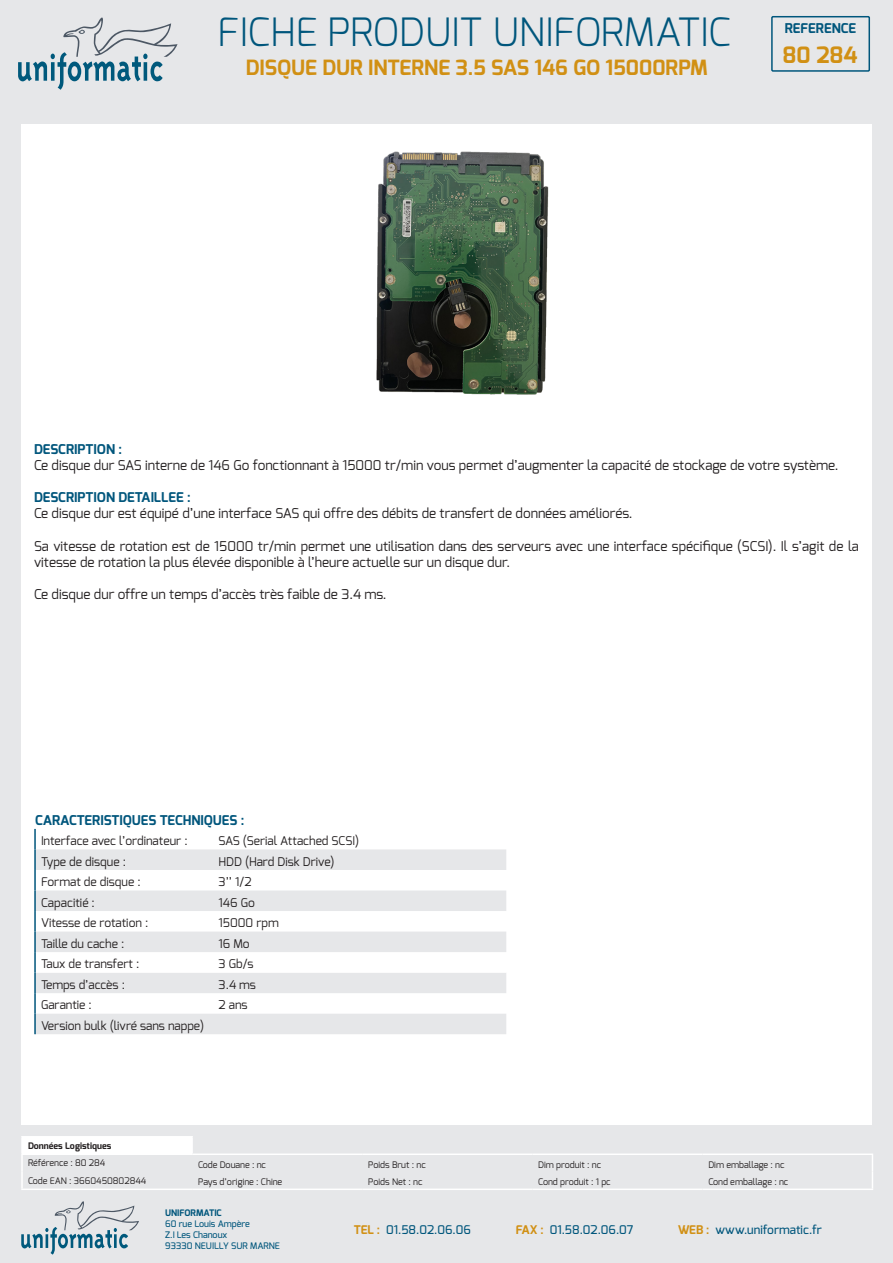
<style>
.page{position:relative;width:893px;height:1263px;background:#e6e7e9}
.page>*{position:absolute;margin:0;border:0;box-sizing:border-box;transform-origin:0 0}
.t1{font:300 39px "Exo";color:#00567c}
.t2{font:700 22.5px "Exo";color:#d19014}
.t3{font:700 21px "Exo";color:#d19014}
.t4{font:13.5px/16.2px "Exo";color:#231f20}
.t5{font:700 13.5px "Exo";color:#00567c}
.t6{font:12px "Exo";color:#231f20}
.t7{font:500 12px "Exo";color:#00567c}
.t8{font:9px "Exo";color:#231f20}
.t9{font:500 9px "Exo";color:#00567c}
.t10{font:700 9px "Exo";color:#231f20}
.t11{font:700 9px "Exo";color:#00567c}
.s1{font-weight:700;color:#d19014}
</style>
<div class="page">
<div style="left:21px;top:124px;width:851px;height:1001px;background:#fff"></div>
<svg style="left:21px;top:1201px;width:118px;height:53px"></svg>
<svg style="left:36px;top:849px;width:470px;height:185px;fill:#e6e7e9"></svg>
<svg style="left:36px;top:911px;width:470px;height:62px"></svg>
<hr style="left:34px;top:829px;width:2px;height:20px;background:#00567c">
<hr style="left:34px;top:849px;width:2px;height:21px;background:#00567c">
<hr style="left:34px;top:870px;width:2px;height:20px;background:#00567c">
<hr style="left:34px;top:890px;width:2px;height:21px;background:#00567c">
<hr style="left:34px;top:911px;width:2px;height:20px;background:#00567c">
<hr style="left:34px;top:931px;width:2px;height:21px;background:#00567c">
<hr style="left:34px;top:952px;width:2px;height:21px;background:#00567c">
<hr style="left:34px;top:973px;width:2px;height:20px;background:#00567c">
<hr style="left:34px;top:993px;width:2px;height:21px;background:#00567c">
<hr style="left:34px;top:1014px;width:2px;height:20px;background:#00567c">
<svg style="left:18px;top:17px;width:160px;height:73px"></svg>
<hr style="left:21px;top:1188px;width:171px;height:2px;background:#fff">
<hr style="left:192px;top:1188px;width:170px;height:2px;background:#fff">
<hr style="left:362px;top:1188px;width:170px;height:2px;background:#fff">
<hr style="left:532px;top:1188px;width:170px;height:2px;background:#fff">
<hr style="left:702px;top:1188px;width:171px;height:2px;background:#fff">
<hr style="left:21px;top:1136px;width:172px;height:1px;background:#fff">
<svg style="left:21px;top:1137px;width:852px;height:52px"></svg>
<hr style="left:21px;top:1153px;width:171px;height:2px;background:#fff">
<svg style="left:771px;top:16px;width:100px;height:56px"></svg>
<img style="left:376px;top:151px;width:173px;height:244px">
<p class="t1" style="left:217px;top:7px;width:515px">FICHE PRODUIT UNIFORMATIC</p>
<p class="t3" style="left:246px;top:54px;width:464px">DISQUE DUR INTERNE 3.5 SAS 146 GO 15000RPM</p>
<p class="t5" style="left:785px;top:20px;width:73px">REFERENCE</p>
<p class="t2" style="left:782px;top:40px;width:77px">80 284</p>
<p class="t5" style="left:34px;top:440px;width:90px">DESCRIPTION :</p>
<p class="t4" style="left:34px;top:457px;width:806px">Ce disque dur SAS interne de 146 Go fonctionnant à 15000 tr/min vous permet d’augmenter la capacité de stockage de votre système.</p>
<p class="t5" style="left:34px;top:489px;width:158px">DESCRIPTION DETAILLEE :</p>
<p class="t4" style="left:34px;top:505px;width:600px">Ce disque dur est équipé d’une interface SAS qui offre des débits de transfert de données améliorés.</p>
<p class="t4" style="left:34px;top:538px;width:826px">Sa vitesse de rotation est de 15000 tr/min permet une utilisation dans des serveurs avec une interface spécifique (SCSI). Il s’agit de la vitesse de rotation la plus élevée disponible à l’heure actuelle sur un disque dur.</p>
<p class="t4" style="left:34px;top:586px;width:354px">Ce disque dur offre un temps d’accès très faible de 3.4 ms.</p>
<p class="t5" style="left:35px;top:811px;width:211px">CARACTERISTIQUES TECHNIQUES :</p>
<p class="t6" style="left:41px;top:833px;width:148px">Interface avec l’ordinateur :</p>
<p class="t6" style="left:219px;top:833px;width:142px">SAS (Serial Attached SCSI)</p>
<p class="t6" style="left:41px;top:854px;width:86px">Type de disque :</p>
<p class="t6" style="left:219px;top:854px;width:118px">HDD (Hard Disk Drive)</p>
<p class="t6" style="left:41px;top:874px;width:101px">Format de disque :</p>
<p class="t6" style="left:219px;top:874px;width:34px">3’’ 1/2</p>
<p class="t6" style="left:41px;top:895px;width:55px">Capacitié :</p>
<p class="t6" style="left:219px;top:895px;width:38px">146 Go</p>
<p class="t6" style="left:41px;top:915px;width:109px">Vitesse de rotation :</p>
<p class="t6" style="left:219px;top:915px;width:62px">15000 rpm</p>
<p class="t6" style="left:41px;top:936px;width:85px">Taille du cache :</p>
<p class="t6" style="left:219px;top:936px;width:33px">16 Mo</p>
<p class="t6" style="left:41px;top:956px;width:100px">Taux de transfert :</p>
<p class="t6" style="left:219px;top:956px;width:37px">3 Gb/s</p>
<p class="t6" style="left:41px;top:977px;width:85px">Temps d’accès :</p>
<p class="t6" style="left:219px;top:977px;width:39px">3.4 ms</p>
<p class="t6" style="left:41px;top:997px;width:52px">Garantie :</p>
<p class="t6" style="left:219px;top:997px;width:30px">2 ans</p>
<p class="t6" style="left:41px;top:1018px;width:165px">Version bulk (livré sans nappe)</p>
<p class="t10" style="left:28px;top:1140px;width:85px">Données Logistiques</p>
<p class="t8" style="left:28px;top:1157px;width:79px">Référence : 80 284</p>
<p class="t8" style="left:198px;top:1158px;width:69px">Code Douane : nc</p>
<p class="t8" style="left:368px;top:1158px;width:59px">Poids Brut : nc</p>
<p class="t8" style="left:538px;top:1158px;width:64px">Dim produit : nc</p>
<p class="t8" style="left:708px;top:1158px;width:78px">Dim emballage : nc</p>
<p class="t8" style="left:28px;top:1175px;width:120px">Code EAN : 3660450802844</p>
<p class="t8" style="left:198px;top:1176px;width:86px">Pays d’origine : Chine</p>
<p class="t8" style="left:368px;top:1176px;width:56px">Poids Net : nc</p>
<p class="t8" style="left:538px;top:1176px;width:74px">Cond produit : 1 pc</p>
<p class="t8" style="left:708px;top:1176px;width:82px">Cond emballage : nc</p>
<p class="t7" style="left:354px;top:1222px;width:119px"><span class="s1">TEL :</span> 01.58.02.06.06</p>
<p class="t7" style="left:516px;top:1222px;width:119px"><span class="s1">FAX :</span> 01.58.02.06.07</p>
<p class="t7" style="left:678px;top:1222px;width:145px"><span class="s1">WEB :</span> www.uniformatic.fr</p>
<p class="t11" style="left:165px;top:1207px;width:58px">UNIFORMATIC</p>
<p class="t9" style="left:165px;top:1218px;width:86px">60 rue Louis Ampère</p>
<p class="t9" style="left:165px;top:1229px;width:64px">Z.I Les Chanoux</p>
<p class="t9" style="left:165px;top:1239px;width:116px">93330 NEUILLY SUR MARNE</p>
</div>
